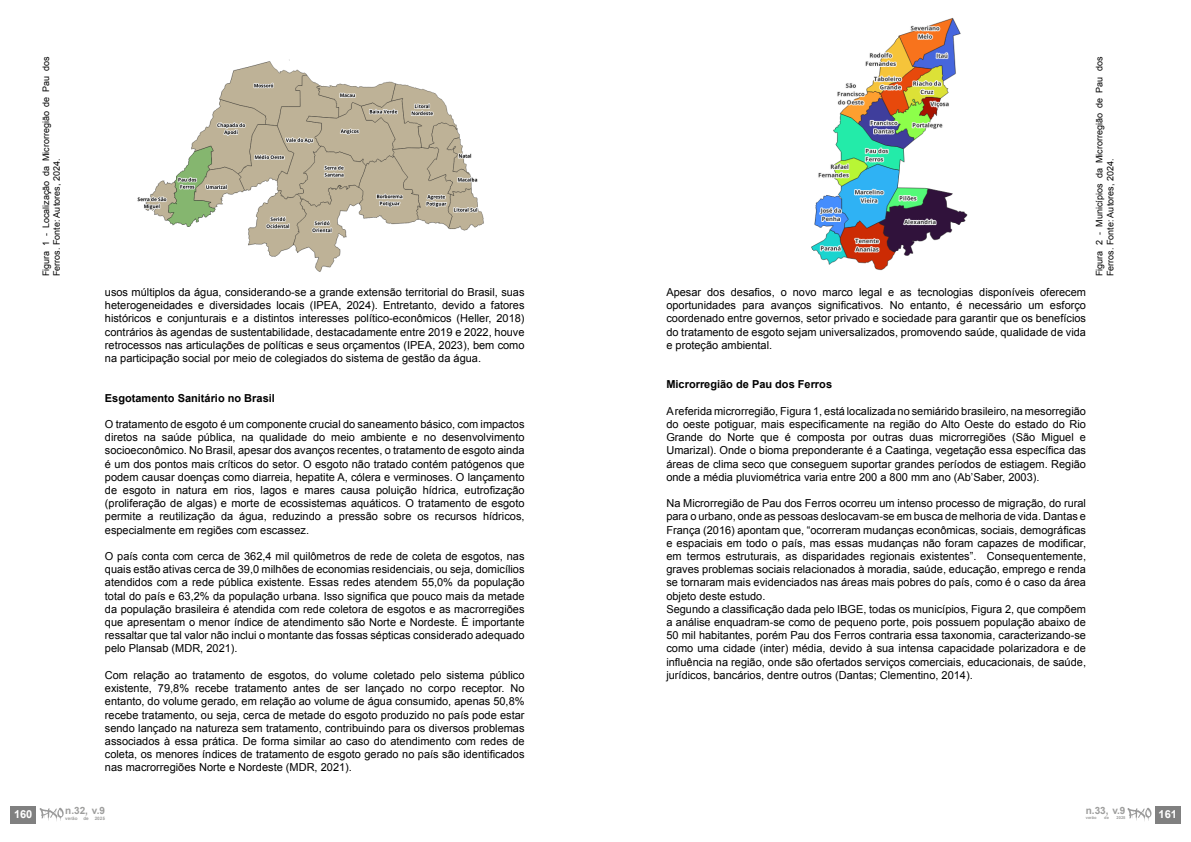
<style>
.page{position:relative;width:1191px;height:842px;background:#fff}
.page>*{position:absolute;margin:0;border:0;box-sizing:border-box;transform-origin:0 0}
.t1{font:11px/13.2px "Arial";color:#000;text-align:justify}
.t2{font:700 11px "Arial";color:#000}
.t3{font:700 11px "Arial";color:#fff}
.t4{font:700 10px "Arial";color:#9d9d9c}
.t5{font:9px/10.8px "Arial";color:#000}
.t6{font:700 4.6px "Arial";color:#9d9d9c}
.t7{font:700 4px "Arial";color:#9d9d9c}
</style>
<div class="page">
<img style="left:137px;top:59px;width:347px;height:213px">
<img style="left:811px;top:18px;width:157px;height:253px">
<div style="left:11px;top:806px;width:25px;height:17px;background:#808080"></div>
<svg style="left:40px;top:808px;width:24px;height:13px"></svg>
<div style="left:1155px;top:806px;width:25px;height:17px;background:#808080"></div>
<svg style="left:1127px;top:808px;width:24px;height:13px"></svg>
<p class="t5" style="left:41px;top:276px;width:221px;rotate:-90deg">Figura 1 - Localização da Microrregião de Pau dos<br>Ferros. Fonte: Autores, 2024.</p>
<p class="t5" style="left:1094px;top:276px;width:221px;rotate:-90deg">Figura 2 - Municípios da Microrregião de Pau dos<br>Ferros. Fonte: Autores, 2024.</p>
<p class="t1" style="left:105px;top:286px;width:421px">usos múltiplos da água, considerando-se a grande extensão territorial do Brasil, suas heterogeneidades e diversidades locais (IPEA, 2024). Entretanto, devido a fatores históricos e conjunturais e a distintos interesses político-econômicos (Heller, 2018) contrários às agendas de sustentabilidade, destacadamente entre 2019 e 2022, houve retrocessos nas articulações de políticas e seus orçamentos (IPEA, 2023), bem como na participação social por meio de colegiados do sistema de gestão da água.</p>
<p class="t2" style="left:105px;top:390px;width:171px">Esgotamento Sanitário no Brasil</p>
<p class="t1" style="left:105px;top:418px;width:421px">O tratamento de esgoto é um componente crucial do saneamento básico, com impactos diretos na saúde pública, na qualidade do meio ambiente e no desenvolvimento socioeconômico. No Brasil, apesar dos avanços recentes, o tratamento de esgoto ainda é um dos pontos mais críticos do setor. O esgoto não tratado contém patógenos que podem causar doenças como diarreia, hepatite A, cólera e verminoses. O lançamento de esgoto in natura em rios, lagos e mares causa poluição hídrica, eutrofização (proliferação de algas) e morte de ecossistemas aquáticos. O tratamento de esgoto permite a reutilização da água, reduzindo a pressão sobre os recursos hídricos, especialmente em regiões com escassez.</p>
<p class="t1" style="left:105px;top:550px;width:421px">O país conta com cerca de 362,4 mil quilômetros de rede de coleta de esgotos, nas quais estão ativas cerca de 39,0 milhões de economias residenciais, ou seja, domicílios atendidos com a rede pública existente. Essas redes atendem 55,0% da população total do país e 63,2% da população urbana. Isso significa que pouco mais da metade da população brasileira é atendida com rede coletora de esgotos e as macrorregiões que apresentam o menor índice de atendimento são Norte e Nordeste. É importante ressaltar que tal valor não inclui o montante das fossas sépticas considerado adequado pelo Plansab (MDR, 2021).</p>
<p class="t1" style="left:105px;top:668px;width:421px">Com relação ao tratamento de esgotos, do volume coletado pelo sistema público existente, 79,8% recebe tratamento antes de ser lançado no corpo receptor. No entanto, do volume gerado, em relação ao volume de água consumido, apenas 50,8% recebe tratamento, ou seja, cerca de metade do esgoto produzido no país pode estar sendo lançado na natureza sem tratamento, contribuindo para os diversos problemas associados à essa prática. De forma similar ao caso do atendimento com redes de coleta, os menores índices de tratamento de esgoto gerado no país são identificados nas macrorregiões Norte e Nordeste (MDR, 2021).</p>
<p class="t3" style="left:14px;top:807px;width:20px">160</p>
<p class="t4" style="left:65px;top:804px;width:41px">n.32, v.9</p>
<p class="t6" style="left:65px;top:815px;width:14px">verão</p>
<p class="t6" style="left:83px;top:815px;width:7px">de</p>
<p class="t6" style="left:95px;top:815px;width:12px">2025</p>
<p class="t1" style="left:666px;top:286px;width:421px">Apesar dos desafios, o novo marco legal e as tecnologias disponíveis oferecem oportunidades para avanços significativos. No entanto, é necessário um esforço coordenado entre governos, setor privado e sociedade para garantir que os benefícios do tratamento de esgoto sejam universalizados, promovendo saúde, qualidade de vida e proteção ambiental.</p>
<p class="t2" style="left:666px;top:377px;width:167px">Microrregião de Pau dos Ferros</p>
<p class="t1" style="left:666px;top:404px;width:421px">A referida microrregião, Figura 1, está localizada no semiárido brasileiro, na mesorregião do oeste potiguar, mais especificamente na região do Alto Oeste do estado do Rio Grande do Norte que é composta por outras duas microrregiões (São Miguel e Umarizal). Onde o bioma preponderante é a Caatinga, vegetação essa específica das áreas de clima seco que conseguem suportar grandes períodos de estiagem. Região onde a média pluviométrica varia entre 200 a 800 mm ano (Ab’Saber, 2003).</p>
<p class="t1" style="left:666px;top:497px;width:421px;text-align:left">Na Microrregião de Pau dos Ferros ocorreu um intenso processo de migração, do rural para o urbano, onde as pessoas deslocavam-se em busca de melhoria de vida. Dantas e França (2016) apontam que, “ocorreram mudanças econômicas, sociais, demográficas e espaciais em todo o país, mas essas mudanças não foram capazes de modificar, em termos estruturais, as disparidades regionais existentes”. Consequentemente, graves problemas sociais relacionados à moradia, saúde, educação, emprego e renda se tornaram mais evidenciados nas áreas mais pobres do país, como é o caso da área objeto deste estudo.<br>Segundo a classificação dada pelo IBGE, todas os municípios, Figura 2, que compõem a análise enquadram-se como de pequeno porte, pois possuem população abaixo de 50 mil habitantes, porém Pau dos Ferros contraria essa taxonomia, caracterizando-se como uma cidade (inter) média, devido à sua intensa capacidade polarizadora e de influência na região, onde são ofertados serviços comerciais, educacionais, de saúde, jurídicos, bancários, dentre outros (Dantas; Clementino, 2014).</p>
<p class="t4" style="left:1085px;top:804px;width:41px">n.33, v.9</p>
<p class="t7" style="left:1085px;top:815px;width:12px">verão</p>
<p class="t7" style="left:1104px;top:815px;width:6px">de</p>
<p class="t7" style="left:1116px;top:815px;width:10px">2025</p>
<p class="t3" style="left:1158px;top:807px;width:20px">161</p>
</div>
